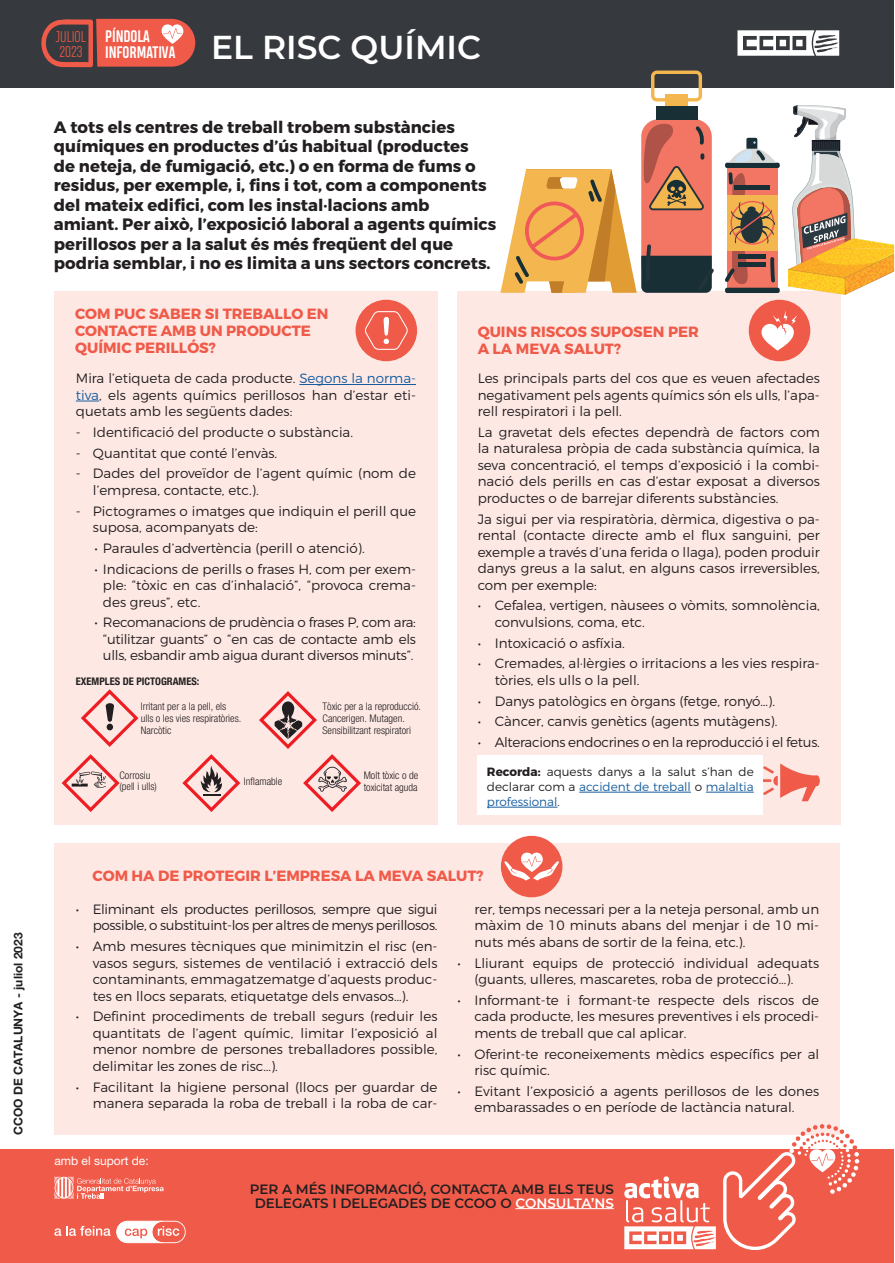
<style>
.page{position:relative;width:895px;height:1263px;background:#fff}
.page>*{position:absolute;margin:0;border:0;box-sizing:border-box;transform-origin:0 0}
.t1{font:600 33px "Montserrat";color:#fff}
.t2{font:700 16.5px/19.5px "Montserrat";color:#231f20}
.t3{font:700 15.75px/15.8px "Heading Pro";color:#fff}
.t4{font:700 14.85px/17.1px "Montserrat";color:#f05a49}
.t5{font:300 14.7px/14.7px "Heading Pro";color:#f05a49}
.t6{font:300 13.5px/16.5px "Montserrat";color:#231f20;text-align:justify}
.t7{font:300 13.5px/16.5px "Montserrat";letter-spacing:-.025em;color:#231f20;text-align:right}
.t8{font:600 13.5px/13.5px "Montserrat";color:#231f20;text-align:center}
.t9{font:300 13.5px "Montserrat";letter-spacing:-.02em;color:#231f20}
.t10{font:300 12px/15px "Montserrat";color:#231f20;text-align:justify}
.t11{font:12px "Helvetica Neue LT 75 Bd";color:#231f20}
.t12{font:12px "Helvetica Neue LT 55 Rm";color:#fff}
.t13{font:10.5px/12px "Helvetica Neue LT 47 Lt Cn";color:#231f20}
.t14{font:10.5px "Helvetica Neue LT 77 Bd Cn";color:#231f20}
.s1{color:#175d9e}
.s2{font-weight:700}
.s3{color:#fff}
</style>
<div class="page">
<div style="left:54px;top:843px;width:785px;height:292px;background:#fde8e4"></div>
<div style="left:457px;top:292px;width:382px;height:533px;background:#fde8e4"></div>
<div style="left:54px;top:292px;width:383px;height:533px;background:#fde8e4"></div>
<div style="left:0;top:0;width:893px;height:88px;background:#363a3e"></div>
<div style="left:0;top:1149px;width:893px;height:113px;background:#f05a49"></div>
<svg style="left:723px;top:1124px;width:136px;height:126px"></svg>
<svg style="left:737px;top:30px;width:101px;height:26px"></svg>
<svg style="left:41px;top:19px;width:154px;height:48px"></svg>
<svg style="left:624px;top:1176px;width:91px;height:73px"></svg>
<hr style="left:515px;top:1208px;width:98px;height:1px;background:#fff">
<svg style="left:54px;top:1226px;width:56px;height:10px"></svg>
<svg style="left:116px;top:1220px;width:70px;height:23px"></svg>
<svg style="left:54px;top:1176px;width:109px;height:23px"></svg>
<hr style="left:299px;top:384px;width:117px;height:1px;background:#175d9e">
<svg style="left:76px;top:401px;width:23px;height:1px"></svg>
<svg style="left:762px;top:763px;width:57px;height:38px"></svg>
<svg style="left:62px;top:754px;width:57px;height:58px"></svg>
<svg style="left:182px;top:754px;width:58px;height:58px"></svg>
<svg style="left:259px;top:691px;width:102px;height:121px"></svg>
<svg style="left:81px;top:689px;width:57px;height:58px"></svg>
<svg style="left:651px;top:71px;width:50px;height:31px"></svg>
<div style="left:641px;top:119px;width:70px;height:163px;background:#f37664;border-radius:17px"></div>
<div style="left:655px;top:106px;width:41px;height:13px;background:#192f36"></div>
<div style="left:664px;top:94px;width:23px;height:12px;background:#f4b750"></div>
<svg style="left:500px;top:124px;width:213px;height:169px"></svg>
<div style="left:727px;top:167px;width:50px;height:121px;background:#f37664"></div>
<div style="left:724px;top:288px;width:55px;height:5px;background:#192f36;border-radius:2px"></div>
<div style="left:724px;top:163px;width:55px;height:5px;background:#192f36;border-radius:2px"></div>
<div style="left:727px;top:196px;width:50px;height:55px;background:#f4b750"></div>
<svg style="left:728px;top:137px;width:47px;height:26px"></svg>
<svg style="left:725px;top:172px;width:49px;height:112px"></svg>
<svg style="left:792px;top:105px;width:62px;height:143px"></svg>
<img style="left:787px;top:248px;width:106px;height:47px">
<img style="left:832px;top:238px;width:61px;height:10px">
<div style="left:500px;top:836px;width:62px;height:61px;background:#f05a49;border-radius:50%"></div>
<svg style="left:504px;top:852px;width:55px;height:28px"></svg>
<div style="left:355px;top:300px;width:62px;height:61px;background:#f05a49;border-radius:50%"></div>
<svg style="left:365px;top:311px;width:43px;height:39px"></svg>
<div style="left:748px;top:300px;width:62px;height:61px;background:#f05a49;border-radius:50%"></div>
<svg style="left:761px;top:311px;width:36px;height:40px"></svg>
<div style="left:477px;top:755px;width:285px;height:60px;background:#fff"></div>
<hr style="left:579px;top:792px;width:111px;height:1px;background:#175d9e">
<hr style="left:705px;top:792px;width:48px;height:1px;background:#175d9e">
<hr style="left:487px;top:807px;width:70px;height:1px;background:#175d9e">
<p class="t11" style="left:11px;top:1135px;width:204px;rotate:-90deg">CCOO DE CATALUNYA - juliol 2023</p>
<p class="t5" style="left:56px;top:31px;width:31px">JULIOL<br>2023</p>
<p class="t3" style="left:105px;top:30px;width:72px">PÍNDOLA<br>INFORMATIVA</p>
<h1 class="t1" style="left:211px;top:24px;width:271px">EL RISC QUÍMIC</h1>
<p class="t2" style="left:54px;top:117px;width:444px">A tots els centres de treball trobem substàncies químiques en productes d’ús habitual (productes<br>de neteja, de fumigació, etc.) o en forma de fums o residus, per exemple, i, fins i tot, com a components del mateix edifici, com les instal·lacions amb amiant. Per això, l’exposició laboral a agents químics perillosos per a la salut és més freqüent del que podria semblar, i no es limita a uns sectors concrets.</p>
<p class="t4" style="left:75px;top:305px;width:254px">COM PUC SABER SI TREBALLO EN<br>CONTACTE AMB UN PRODUCTE<br>QUÍMIC PERILLÓS?</p>
<p class="t6" style="left:76px;top:370px;width:341px">Mira l’etiqueta de cada producte. <span class="s1">Segons la norma&shy;tiva</span>, els agents químics perillosos han d’estar eti&shy;quetats amb les següents dades:</p>
<p class="t6" style="left:76px;top:424px;width:278px">- Identificació del producte o substància.</p>
<p class="t6" style="left:76px;top:444px;width:203px">- Quantitat que conté l’envàs.</p>
<p class="t6" style="left:93px;top:465px;width:324px;text-indent:-17px">- Dades del proveïdor de l’agent químic (nom de l’empresa, contacte, etc.).</p>
<p class="t6" style="left:93px;top:502px;width:324px;text-indent:-17px">- Pictogrames o imatges que indiquin el perill que suposa, acompanyats de:</p>
<p class="t6" style="left:94px;top:539px;width:272px">• Paraules d’advertència (perill o atenció).</p>
<p class="t6" style="left:103px;top:560px;width:314px;text-indent:-9px">• Indicacions de perills o frases H, com per exem&shy;ple: “tòxic en cas d’inhalació”, “provoca crema&shy;des greus”, etc.</p>
<p class="t6" style="left:103px;top:614px;width:314px;text-indent:-9px">• Recomanacions de prudència o frases P, com ara: “utilitzar guants” o “en cas de contacte amb els ulls, esbandir amb aigua durant diversos minuts”.</p>
<p class="t14" style="left:76px;top:674px;width:125px">EXEMPLES DE PICTOGRAMES:</p>
<p class="t13" style="left:141px;top:700px;width:102px">Irritant per a la pell, els ulls o les vies respiratòries.<br>Narcòtic</p>
<p class="t13" style="left:322px;top:700px;width:100px">Tòxic per a la reproducció.<br>Cancerigen. Mutagen.<br>Sensibilitzant respiratori</p>
<p class="t13" style="left:119px;top:769px;width:39px;line-height:11.1px">Corrosiu (pell i ulls)</p>
<p class="t13" style="left:244px;top:775px;width:40px">Inflamable</p>
<p class="t13" style="left:363px;top:769px;width:56px">Molt tòxic o de toxicitat aguda</p>
<p class="t4" style="left:477px;top:323px;width:222px">QUINS RISCOS SUPOSEN PER<br>A LA MEVA SALUT?</p>
<p class="t6" style="left:477px;top:370px;width:343px">Les principals parts del cos que es veuen afectades negativament pels agents químics són els ulls, l’apa&shy;rell respiratori i la pell.</p>
<p class="t6" style="left:477px;top:424px;width:343px">La gravetat dels efectes dependrà de factors com la naturalesa pròpia de cada substància química, la seva concentració, el temps d’exposició i la combi&shy;nació dels perills en cas d’estar exposat a diversos productes o de barrejar diferents substàncies.</p>
<p class="t6" style="left:477px;top:510px;width:343px">Ja sigui per via respiratòria, dèrmica, digestiva o pa&shy;rental (contacte directe amb el flux sanguini, per exemple a través d’una ferida o llaga), poden produir danys greus a la salut, en alguns casos irreversibles, com per exemple:</p>
<p class="t6" style="left:494px;top:597px;width:326px;text-indent:-17px">• Cefalea, vertigen, nàusees o vòmits, somnolència, convulsions, coma, etc.</p>
<p class="t6" style="left:477px;top:634px;width:148px">• Intoxicació o asfíxia.</p>
<p class="t6" style="left:494px;top:655px;width:326px;text-indent:-17px">• Cremades, al·lèrgies o irritacions a les vies respira&shy;tòries, els ulls o la pell.</p>
<p class="t6" style="left:477px;top:692px;width:299px">• Danys patològics en òrgans (fetge, ronyó…).</p>
<p class="t6" style="left:477px;top:713px;width:301px">• Càncer, canvis genètics (agents mutàgens).</p>
<p class="t9" style="left:477px;top:734px;width:343px">• Alteracions endocrines o en la reproducció i el fetus.</p>
<p class="t10" style="left:487px;top:764px;width:268px"><span class="s2">Recorda:</span> aquests danys a la salut s’han de declarar com a <span class="s1">accident de treball</span> o <span class="s1">malaltia professional</span>.</p>
<p class="t4" style="left:93px;top:867px;width:392px">COM HA DE PROTEGIR L’EMPRESA LA MEVA SALUT?</p>
<p class="t7" style="left:76px;top:900px;width:363px">• Eliminant els productes perillosos, sempre que sigui possible, o substituint-los per altres de menys perillosos.</p>
<p class="t6" style="left:93px;top:937px;width:346px;text-indent:-17px">• Amb mesures tècniques que minimitzin el risc (en&shy;vasos segurs, sistemes de ventilació i extracció dels contaminants, emmagatzematge d’aquests produc&shy;tes en llocs separats, etiquetatge dels envasos…).</p>
<p class="t6" style="left:93px;top:1008px;width:346px;text-indent:-17px">• Definint procediments de treball segurs (reduir les quantitats de l’agent químic, limitar l’exposició al menor nombre de persones treballadores possible, delimitar les zones de risc…).</p>
<p class="t6" style="left:76px;top:1078px;width:363px;text-align:right">• Facilitant la higiene personal (llocs per guardar de manera separada la roba de treball i la roba de car-</p>
<p class="t6" style="left:474px;top:900px;width:346px">rer, temps necessari per a la neteja personal, amb un màxim de 10 minuts abans del menjar i de 10 mi&shy;nuts més abans de sortir de la feina, etc.).</p>
<p class="t6" style="left:474px;top:954px;width:346px;text-indent:-17px">• Lliurant equips de protecció individual adequats (guants, ulleres, mascaretes, roba de protecció…).</p>
<p class="t6" style="left:474px;top:991px;width:346px;text-indent:-17px">• Informant-te i formant-te respecte dels riscos de cada producte, les mesures preventives i els procedi&shy;ments de treball que cal aplicar.</p>
<p class="t6" style="left:474px;top:1045px;width:346px;text-indent:-17px">• Oferint-te reconeixements mèdics específics per al risc químic.</p>
<p class="t6" style="left:457px;top:1082px;width:363px;text-align:center">• Evitant l’exposició a agents perillosos de les dones embarassades o en període de lactància natural.</p>
<p class="t12" style="left:54px;top:1153px;width:96px">amb el suport de:</p>
<p class="t8" style="left:250px;top:1182px;width:365px">PER A MÉS INFORMACIÓ, CONTACTA AMB ELS TEUS<br>DELEGATS I DELEGADES DE CCOO O <span class="s3">CONSULTA’NS</span></p>
</div>
